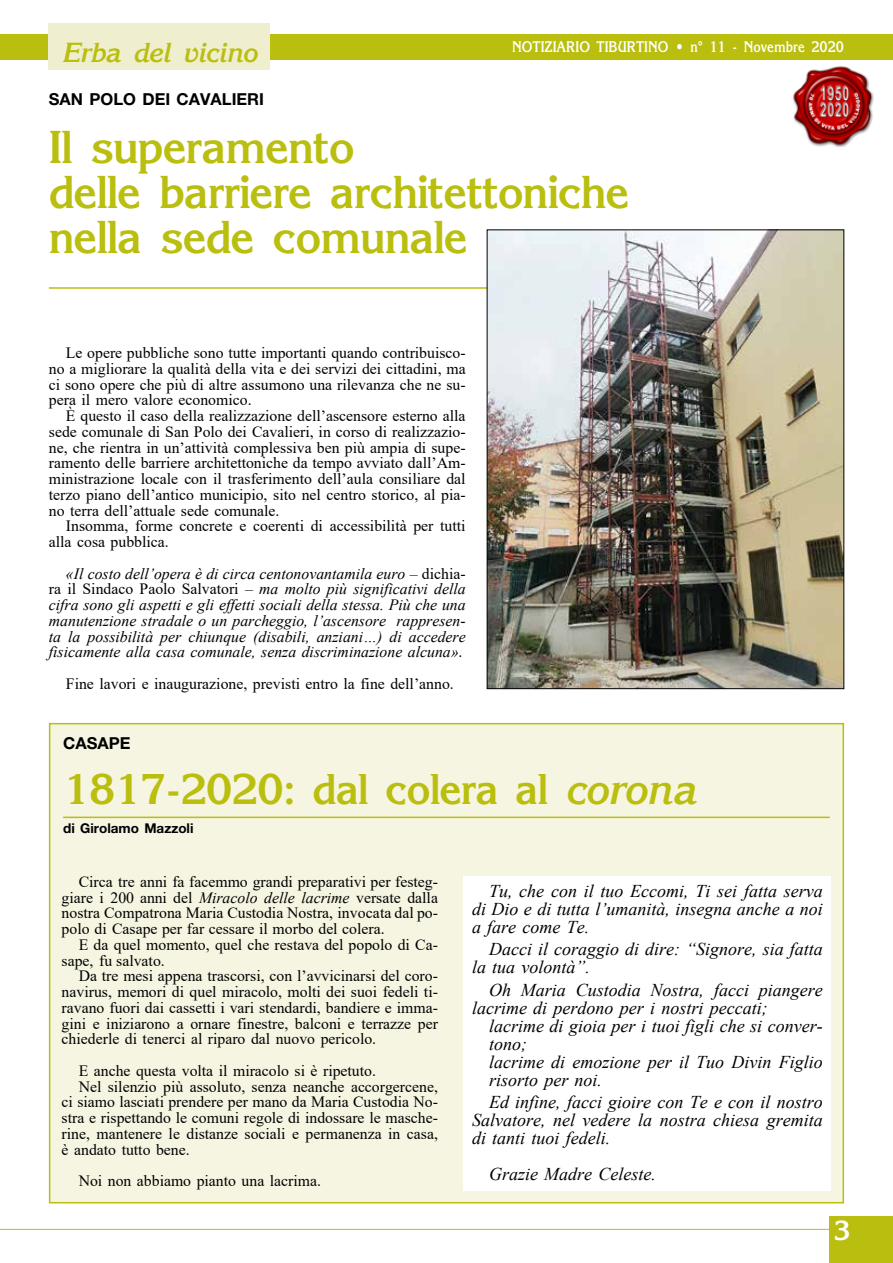
<style>
.page{position:relative;width:893px;height:1263px;background:#fff}
.page>*{position:absolute;margin:0;border:0;box-sizing:border-box;transform-origin:0 0}
.t1{font:700 45px/45px "Korinna Std";letter-spacing:-.03em;color:#babe0e}
.t2{font:700 42px "Korinna Std";letter-spacing:-.03em;color:#babe0e}
.t3{font:italic 700 27px "Korinna Std";letter-spacing:-.03em;color:#babe0e}
.t4{font:700 27px "Korinna Std";color:#fff}
.t5{font:italic 18px/18px "Times New Roman";color:#000}
.t6{font:700 16.5px "Helvetica Neue LT Std";color:#000}
.t7{font:15.75px/15.8px "Times New Roman";color:#000;text-align:justify}
.t8{font:italic 15.75px/15.8px "Times New Roman";color:#000;text-align:justify}
.t9{font:700 15px "Korinna Std";color:#fff;scale:.85 1}
.t10{font:700 13.5px "Helvetica Neue LT Std";color:#000}
.s1{font-style:normal}
.s2{font-style:italic}
</style>
<div class="page">
<hr style="left:0;top:1229px;width:842px;height:1px;background:#babe0e">
<div style="left:829px;top:1216px;width:64px;height:47px;background:#babe0e"></div>
<div style="left:0;top:34px;width:893px;height:26px;background:#babe0e"></div>
<div style="left:49px;top:23px;width:221px;height:47px;background:#efeece"></div>
<img style="left:793px;top:66px;width:81px;height:81px">
<div style="left:50px;top:724px;width:793px;height:479px;background:#f6f5e2"></div>
<hr style="left:63px;top:816px;width:767px;height:2px;background:#babe0e">
<hr style="left:49px;top:287px;width:795px;height:2px;background:#babe0e">
<img style="left:489px;top:232px;width:353px;height:455px">
<div style="left:463px;top:876px;width:368px;height:315px;background:#fff"></div>
<h3 class="t3" style="left:62px;top:36px;width:197px">Erba del vicino</h3>
<p class="t9" style="left:512px;top:37px;width:392px">NOTIZIARIO TIBURTINO • n° 11 - Novembre 2020</p>
<p class="t6" style="left:49px;top:89px;width:217px">SAN POLO DEI CAVALIERI</p>
<h1 class="t1" style="left:49px;top:124px;width:582px">Il superamento<br>delle barriere architettoniche nella sede comunale</h1>
<p class="t7" style="left:49px;top:344px;width:418px;text-indent:17px">Le opere pubbliche sono tutte importanti quando contribuisco&shy;no a migliorare la qualità della vita e dei servizi dei cittadini, ma ci sono opere che più di altre assumono una rilevanza che ne su&shy;pera il mero valore economico.</p>
<p class="t7" style="left:49px;top:407px;width:418px;text-indent:17px">È questo il caso della realizzazione dell’ascensore esterno alla sede comunale di San Polo dei Cavalieri, in corso di realizzazio&shy;ne, che rientra in un’attività complessiva ben più ampia di supe&shy;ramento delle barriere architettoniche da tempo avviato dall’Am&shy;ministrazione locale con il trasferimento dell’aula consiliare dal terzo piano dell’antico municipio, sito nel centro storico, al pia&shy;no terra dell’attuale sede comunale.</p>
<p class="t7" style="left:49px;top:518px;width:418px;text-indent:17px">Insomma, forme concrete e coerenti di accessibilità per tutti alla cosa pubblica.</p>
<p class="t8" style="left:49px;top:565px;width:418px;text-indent:17px">«Il costo dell’opera è di circa centonovantamila euro <span class="s1">– dichia&shy;ra il Sindaco Paolo Salvatori –</span> ma molto più significativi della cifra sono gli aspetti e gli effetti sociali della stessa. Più che una manutenzione stradale o un parcheggio, l’ascensore rappresen&shy;ta la possibilità per chiunque (disabili, anziani…) di accedere fisicamente alla casa comunale, senza discriminazione alcuna»<span class="s1">.</span></p>
<p class="t7" style="left:66px;top:675px;width:389px">Fine lavori e inaugurazione, previsti entro la fine dell’anno.</p>
<p class="t6" style="left:63px;top:733px;width:69px">CASAPE</p>
<h2 class="t2" style="left:63px;top:763px;width:634px">1817-2020: dal colera al <span class="s2">corona</span></h2>
<p class="t10" style="left:63px;top:820px;width:132px">di Girolamo Mazzoli</p>
<p class="t7" style="left:62px;top:873px;width:378px;text-indent:17px">Circa tre anni fa facemmo grandi preparativi per festeg&shy;giare i 200 anni del <span class="s2">Miracolo delle lacrime</span> versate dalla nostra Compatrona Maria Custodia Nostra, invocata dal po&shy;polo di Casape per far cessare il morbo del colera.</p>
<p class="t7" style="left:62px;top:936px;width:378px;text-indent:17px">E da quel momento, quel che restava del popolo di Ca&shy;sape, fu salvato.</p>
<p class="t7" style="left:62px;top:968px;width:378px;text-indent:17px">Da tre mesi appena trascorsi, con l’avvicinarsi del coro&shy;navirus, memori di quel miracolo, molti dei suoi fedeli ti&shy;ravano fuori dai cassetti i vari stendardi, bandiere e imma&shy;gini e iniziarono a ornare finestre, balconi e terrazze per chiederle di tenerci al riparo dal nuovo pericolo.</p>
<p class="t7" style="left:79px;top:1062px;width:299px">E anche questa volta il miracolo si è ripetuto.</p>
<p class="t7" style="left:79px;top:1078px;width:361px">Nel silenzio più assoluto, senza neanche accorgercene,</p>
<p class="t7" style="left:62px;top:1094px;width:378px">ci siamo lasciati prendere per mano da Maria Custodia No-</p>
<p class="t7" style="left:62px;top:1109px;width:378px">stra e rispettando le comuni regole di indossare le masche-</p>
<p class="t7" style="left:62px;top:1125px;width:378px">rine, mantenere le distanze sociali e permanenza in casa,</p>
<p class="t7" style="left:62px;top:1141px;width:130px">è andato tutto bene.</p>
<p class="t7" style="left:79px;top:1172px;width:244px">Noi non abbiamo pianto una lacrima.</p>
<p class="t5" style="left:472px;top:881px;width:352px;text-align:justify;text-indent:17px">Tu, che con il tuo Eccomi, Ti sei fatta serva di Dio e di tutta l’umanità, insegna anche a noi a fare come Te.</p>
<p class="t5" style="left:472px;top:940px;width:352px;text-indent:17px">Dacci il coraggio di dire: “Signore, sia fatta la tua volontà”.</p>
<p class="t5" style="left:472px;top:980px;width:352px;text-indent:17px">Oh Maria Custodia Nostra, facci piangere lacrime di perdono per i nostri peccati;</p>
<p class="t5" style="left:489px;top:1016px;width:335px">lacrime di gioia per i tuoi figli che si conver&shy;tono;<br>lacrime di emozione per il Tuo Divin Figlio risorto per noi.</p>
<p class="t5" style="left:472px;top:1092px;width:352px;text-align:justify;text-indent:17px">Ed infine, facci gioire con Te e con il nostro Salvatore, nel vedere la nostra chiesa gremita di tanti tuoi fedeli.</p>
<p class="t5" style="left:489px;top:1164px;width:169px">Grazie Madre Celeste.</p>
<h3 class="t4" style="left:833px;top:1213px;width:19px">3</h3>
</div>
